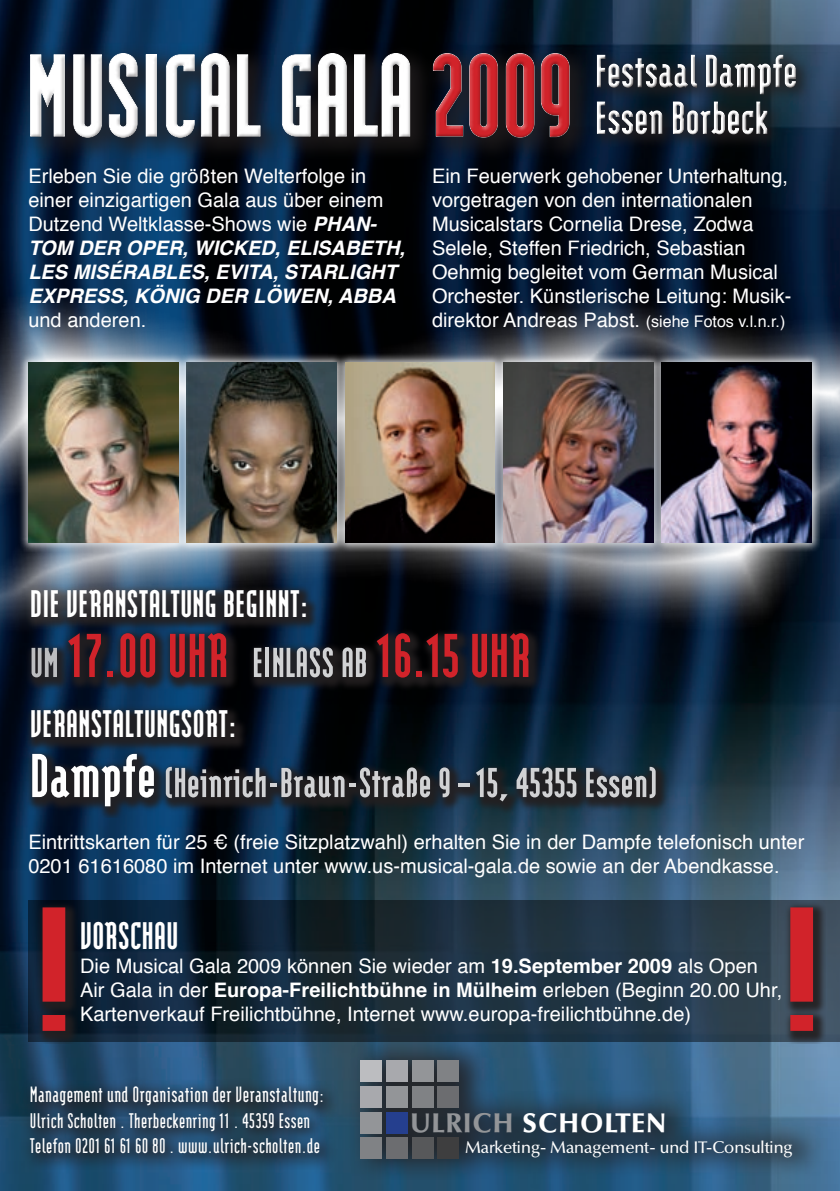
<style>
.page{position:relative;width:840px;height:1191px;background:#fff}
.page>*{position:absolute;margin:0;border:0;box-sizing:border-box;transform-origin:0 0}
.t1{font:900 139.8px "Modular";color:#fff}
.t2{font:900 74px "Modular";letter-spacing:.01em;color:#d1232a}
.t3{font:900 56px/46.6px "Modular";color:#fff}
.t4{font:900 50px "Modular";letter-spacing:.01em;color:#d1d2d4}
.t5{font:900 46px "Modular";letter-spacing:.01em;color:#fff}
.t6{font:700 26.8px "Optima BQ";letter-spacing:.06em;color:#fff}
.t7{font:700 26.4px "Modular";letter-spacing:.015em;color:#fff}
.t8{font:700 25.4px/25.4px "Modular";letter-spacing:.015em;color:#fff}
.t9{font:20px/24px "Helvetica";color:#fff}
.t10{font:500 16.4px "Optima BQ";color:#fff}
.s1{color:#d1232a}
.s2{font-weight:700;font-style:italic}
.s3{font-size:16px}
.s4{font-size:50px;color:#bcbdc0}
.s5{font-size:50px;color:#d1d2d4}
.s6{font-size:74px;color:#fff}
.s7{font-weight:700}
.s8{color:#939598}
</style>
<div class="page">
<img style="left:0;top:0;width:839px;height:1191px">
<div style="left:18px;top:41px;width:575px;height:120px;background:#231f20;opacity:.75"></div>
<div style="left:26px;top:50px;width:543px;height:89px;background:#fff;opacity:.75"></div>
<div style="left:28px;top:54px;width:544px;height:87px;background:#231f20;opacity:.75"></div>
<div style="left:586px;top:45px;width:224px;height:104px;background:#231f20;opacity:.75"></div>
<div style="left:594px;top:54px;width:203px;height:83px;background:#231f20;opacity:.75"></div>
<div style="left:24px;top:581px;width:644px;height:237px;background:#231f20;opacity:.91"></div>
<div style="left:18px;top:1073px;width:321px;height:96px;background:#231f20;opacity:.71"></div>
<svg style="left:28px;top:900px;width:811px;height:142px;background:#1a2e3d"></svg>
<div style="left:344px;top:1032px;width:479px;height:148px;background:#231f20;opacity:.83"></div>
<div style="left:360px;top:1060px;width:22px;height:22px;background:#bcbdc0"></div>
<div style="left:360px;top:1086px;width:22px;height:22px;background:#a8a9ad"></div>
<div style="left:360px;top:1111px;width:22px;height:22px;background:#939598"></div>
<div style="left:360px;top:1137px;width:22px;height:22px;background:#808285"></div>
<div style="left:386px;top:1060px;width:22px;height:22px;background:#a8a9ad"></div>
<div style="left:386px;top:1086px;width:22px;height:22px;background:#939598"></div>
<div style="left:386px;top:1111px;width:22px;height:22px;background:#253f8e"></div>
<div style="left:386px;top:1137px;width:22px;height:22px;background:#6c6d70"></div>
<div style="left:411px;top:1060px;width:22px;height:22px;background:#939598"></div>
<div style="left:411px;top:1086px;width:22px;height:22px;background:#808285"></div>
<div style="left:411px;top:1137px;width:22px;height:22px;background:#57585a"></div>
<div style="left:437px;top:1060px;width:22px;height:22px;background:#808285"></div>
<div style="left:437px;top:1086px;width:22px;height:22px;background:#6c6d70"></div>
<div style="left:437px;top:1137px;width:22px;height:22px;background:#3e3e3f"></div>
<div style="left:34px;top:899px;width:44px;height:145px;background:#231f20;opacity:.91"></div>
<svg style="left:43px;top:907px;width:22px;height:124px;background:#bc2229"></svg>
<div style="left:781px;top:899px;width:44px;height:145px;background:#231f20;opacity:.91"></div>
<svg style="left:789px;top:907px;width:23px;height:124px;background:#b6262d"></svg>
<svg style="left:0;top:266px;width:839px;height:122px;background:#132438"></svg>
<svg style="left:0;top:388px;width:839px;height:264px;background:#2a3644"></svg>
<div style="left:17px;top:351px;width:802px;height:200px;background:#fff;opacity:.75"></div>
<img style="left:187px;top:363px;width:149px;height:179px">
<img style="left:28px;top:363px;width:150px;height:179px">
<img style="left:345px;top:363px;width:149px;height:179px">
<img style="left:503px;top:363px;width:149px;height:179px">
<img style="left:661px;top:363px;width:150px;height:179px">
<h1 class="t1" style="left:26px;top:31px;width:548px">MUSICAL GALA <span class="s1">2009</span></h1>
<h3 class="t3" style="left:595px;top:47px;width:203px">FESTSAAL DAMPFE<br>ESSEN BORBECK</h3>
<p class="t9" style="left:28px;top:164px;width:378px">Erleben Sie die größten Welterfolge in einer einzigartigen Gala aus über einem Dutzend Weltklasse‐Shows wie <span class="s2">PHAN-TOM DER OPER, WICKED, ELISABETH, LES MISÉRABLES, EVITA, STARLIGHT EXPRESS, KÖNIG DER LÖWEN, ABBA</span></p>
<p class="t9" style="left:28px;top:308px;width:119px">und anderen.</p>
<p class="t9" style="left:432px;top:164px;width:361px">Ein Feuerwerk gehobener Unterhaltung, vorgetragen von den internationalen Musicalstars Cornelia Drese, Zodwa Selele, Steffen Friedrich, Sebastian Oehmig begleitet vom German Musical Orchester. Künstlerische Leitung: Musik&shy;direktor Andreas Pabst. <span class="s3">(siehe Fotos v.l.n.r.)</span></p>
<h3 class="t5" style="left:30px;top:582px;width:280px">DIE VERANSTALTUNG BEGINNT:</h3>
<h2 class="t2" style="left:30px;top:621px;width:502px"><span class="s4">UM</span> 17.00 UHR <span class="s5">EINLASS AB</span> 16.15 UHR</h2>
<h3 class="t5" style="left:30px;top:702px;width:209px">VERANSTALTUNGSORT:</h3>
<h3 class="t4" style="left:30px;top:759px;width:630px"><span class="s6">DAMPFE</span>(HEINRICH-BRAUN-STRAßE 9 – 15, 45355 ESSEN)</h3>
<p class="t9" style="left:28px;top:830px;width:777px">Eintrittskarten für 25 € (freie Sitzplatzwahl) erhalten Sie in der Dampfe telefonisch unter<br>0201 61616080 im Internet unter www.us‐musical‐gala.de sowie an der Abendkasse.</p>
<h3 class="t5" style="left:80px;top:914px;width:100px">VORSCHAU</h3>
<p class="t9" style="left:80px;top:954px;width:703px">Die Musical Gala 2009 können Sie wieder am <span class="s7">19.September 2009</span> als Open<br>Air Gala in der <span class="s7">Europa‐Freilichtbühne in Mülheim</span> erleben (Beginn 20.00 Uhr,<br>Kartenverkauf Freilichtbühne, Internet www.europa‐freilichtbühne.de)</p>
<h3 class="t7" style="left:30px;top:1082px;width:296px">Management und Organisation der Veranstaltung:</h3>
<p class="t8" style="left:30px;top:1107px;width:291px">Ulrich Scholten . Therbeckenring 11 . 45359 Essen<br>Telefon 0201 61 61 60 80 .www.ulrich-scholten.de</p>
<h3 class="t6" style="left:410px;top:1107px;width:257px"><span class="s8">ULRICH</span> SCHOLTEN</h3>
<p class="t10" style="left:465px;top:1138px;width:328px">Marketing- Management- und IT-Consulting</p>
</div>
